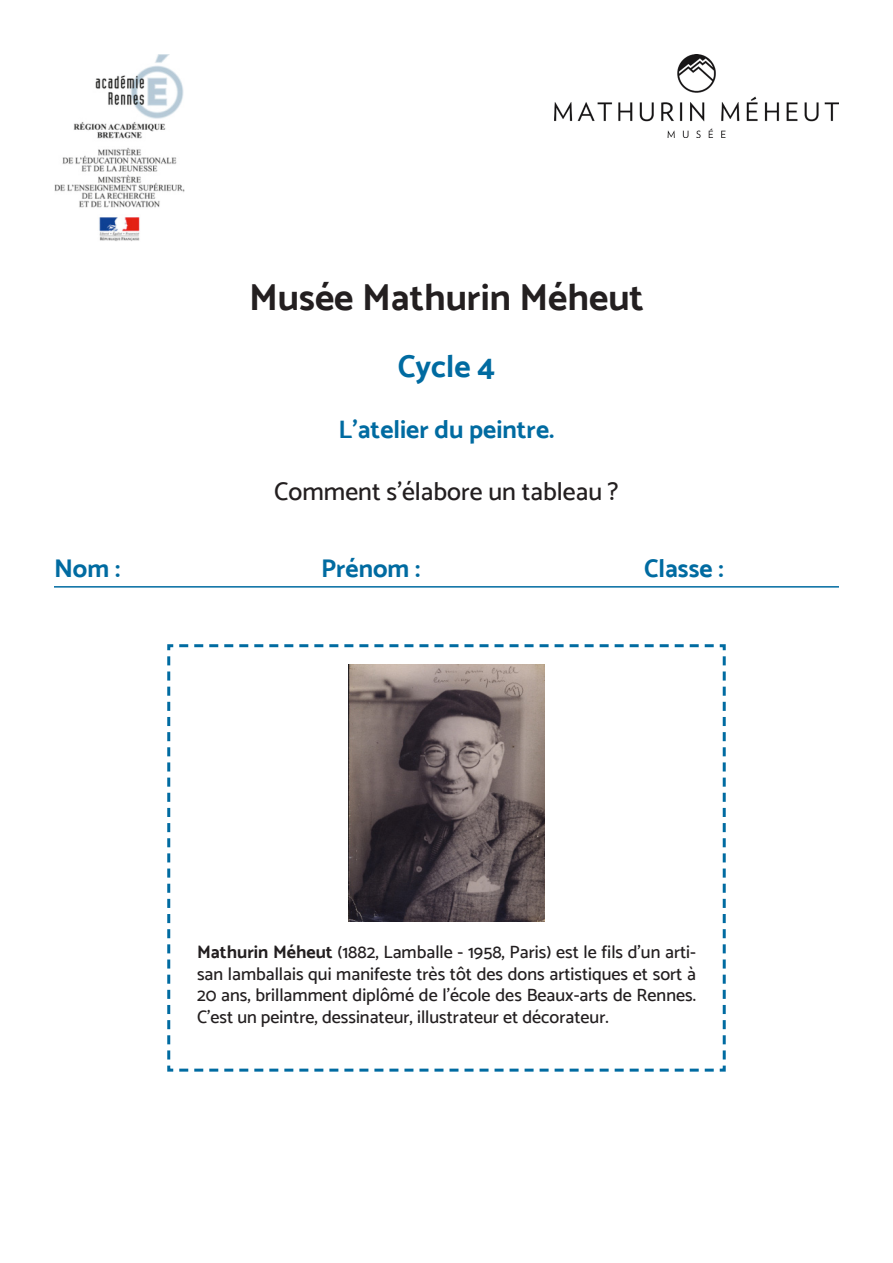
<style>
.page{position:relative;width:893px;height:1263px;background:#fff}
.page>*{position:absolute;margin:0;border:0;box-sizing:border-box;transform-origin:0 0}
.t1{font:700 37.5px "Catamaran";color:#231f20}
.t2{font:700 31.5px "Catamaran";color:#006ba1}
.t3{font:700 25.5px "Catamaran";color:#006ba1}
.t4{font:500 25.5px "Catamaran";color:#231f20}
.t5{font:500 18px/21.6px "Catamaran";color:#231f20;text-align:justify}
.s1{font-weight:700}
</style>
<div class="page">
<img style="left:555px;top:54px;width:284px;height:84px">
<hr style="left:54px;top:586px;width:785px;height:2px;background:#006ba1">
<svg style="left:167px;top:644px;width:559px;height:428px"></svg>
<img style="left:54px;top:54px;width:131px;height:187px">
<p class="t1" style="left:249px;top:275px;width:396px">Musée Mathurin Méheut</p>
<p class="t2" style="left:398px;top:348px;width:99px">Cycle 4</p>
<p class="t3" style="left:339px;top:415px;width:217px">L’atelier du peintre.</p>
<p class="t4" style="left:274px;top:476px;width:346px">Comment s’élabore un tableau ?</p>
<p class="t3" style="left:54px;top:554px;width:68px">Nom :</p>
<p class="t3" style="left:321px;top:554px;width:101px">Prénom :</p>
<p class="t3" style="left:644px;top:554px;width:81px">Classe :</p>
<p class="t5" style="left:197px;top:941px;width:500px"><span class="s1">Mathurin Méheut</span> (1882, Lamballe - 1958, Paris) est le fils d’un arti&shy;san lamballais qui manifeste très tôt des dons artistiques et sort à 20 ans, brillamment diplômé de l’école des Beaux-arts de Rennes.<br>C’est un peintre, dessinateur, illustrateur et décorateur.</p>
</div>
